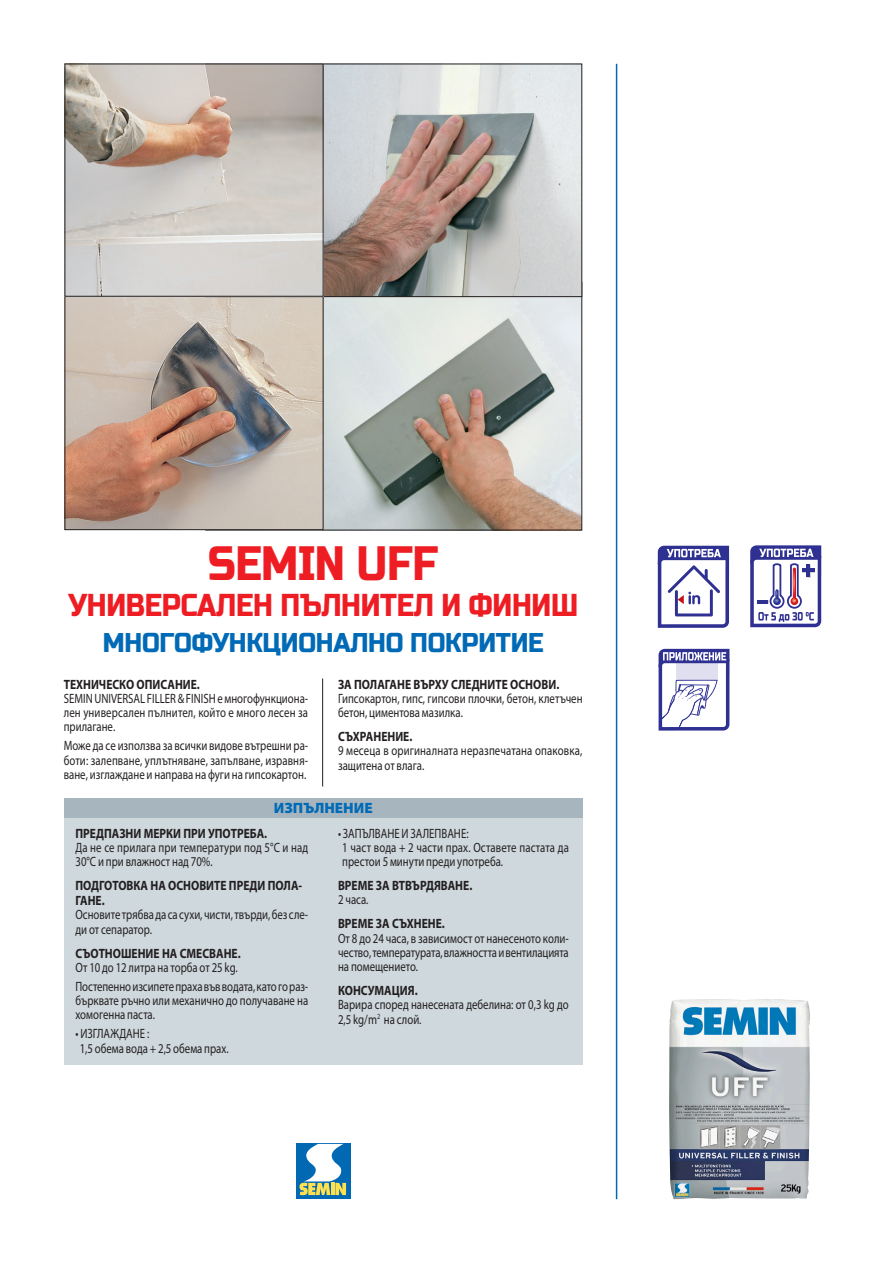
<style>
.page{position:relative;width:893px;height:1263px;background:#fff}
.page>*{position:absolute;margin:0;border:0;box-sizing:border-box;transform-origin:0 0}
.t1{font:48px "Russo One";letter-spacing:-.01em;color:#ee1d23;scale:.86 1}
.t2{font:31.5px "Russo One";letter-spacing:-.01em;color:#ee1d23;scale:.86 1}
.t3{font:27px "Russo One";letter-spacing:-.01em;color:#016ab6;scale:.9 1}
.t4{font:900 15px "Myriad Pro";color:#016ab6}
.t5{font:13.5px/14.2px "Myriad Pro";color:#231f20;scale:.8 1}
.t6{font:700 13.5px/15px "Myriad Pro";color:#231f20;scale:.85 1}
</style>
<div class="page">
<img style="left:67px;top:297px;width:513px;height:231px">
<div style="left:65px;top:282px;width:258px;height:248px;border:1px solid #231f20"></div>
<hr style="left:616px;top:64px;width:1px;height:1135px;background:#016ab6">
<hr style="left:322px;top:678px;width:1px;height:108px;background:#231f20">
<div style="left:64px;top:799px;width:519px;height:266px;background:#cfd8dd"></div>
<div style="left:64px;top:799px;width:519px;height:19px;background:#a7b6be"></div>
<svg style="left:296px;top:1143px;width:55px;height:56px"></svg>
<img style="left:669px;top:999px;width:141px;height:200px">
<img style="left:323px;top:66px;width:257px;height:229px">
<img style="left:67px;top:66px;width:254px;height:229px">
<div style="left:65px;top:64px;width:258px;height:233px;border:1px solid #231f20"></div>
<svg style="left:659px;top:649px;width:70px;height:82px"></svg>
<svg style="left:658px;top:546px;width:71px;height:82px"></svg>
<svg style="left:750px;top:545px;width:71px;height:82px"></svg>
<h1 class="t1" style="left:208px;top:535px;width:269px">SEMIN UFF</h1>
<h2 class="t2" style="left:68px;top:587px;width:594px">УНИВЕРСАЛЕН ПЪЛНИТЕЛ И ФИНИШ</h2>
<h3 class="t3" style="left:103px;top:627px;width:491px">МНОГОФУНКЦИОНАЛНО ПОКРИТИЕ</h3>
<p class="t6" style="left:64px;top:676px;width:162px">ТЕХНИЧЕСКО ОПИСАНИЕ.</p>
<p class="t5" style="left:64px;top:691px;width:307px;text-align:justify">SEMIN UNIVERSAL FILLER &amp; FINISH е многофункциона&shy;лен универсален пълнител, който е много лесен за прилагане.</p>
<p class="t5" style="left:64px;top:738px;width:307px;text-align:justify">Може да се използва за всички видове вътрешни ра&shy;боти: залепване, уплътняване, запълване, изравня&shy;ване, изглаждане и направа на фуги на гипсокартон.</p>
<p class="t6" style="left:338px;top:676px;width:262px">ЗА ПОЛАГАНЕ ВЪРХУ СЛЕДНИТЕ ОСНОВИ.</p>
<p class="t5" style="left:338px;top:691px;width:307px">Гипсокартон, гипс, гипсови плочки, бетон, клетъчен бетон, циментова мазилка.</p>
<p class="t6" style="left:338px;top:728px;width:89px">СЪХРАНЕНИЕ.</p>
<p class="t5" style="left:338px;top:743px;width:307px">9 месеца в оригиналната неразпечатана опаковка, защитена от влага.</p>
<p class="t4" style="left:274px;top:798px;width:100px">ИЗПЪЛНЕНИЕ</p>
<p class="t6" style="left:75px;top:825px;width:227px">ПРЕДПАЗНИ МЕРКИ ПРИ УПОТРЕБА.</p>
<p class="t5" style="left:75px;top:840px;width:292px">Да не се прилага при температури под 5°C и над<br>30°C и при влажност над 70%.</p>
<p class="t6" style="left:75px;top:878px;width:268px">ПОДГОТОВКА НА ОСНОВИТЕ ПРЕДИ ПОЛА-<br>ГАНЕ.</p>
<p class="t5" style="left:75px;top:907px;width:292px">Основите трябва да са сухи, чисти, твърди, без сле&shy;ди от сепаратор.</p>
<p class="t6" style="left:75px;top:945px;width:196px">СЪОТНОШЕНИЕ НА СМЕСВАНЕ.</p>
<p class="t5" style="left:75px;top:958px;width:292px;line-height:18.9px">От 10 до 12 литра на торба от 25 kg.<br>Постепенно изсипете праха във водата, като го раз-</p>
<p class="t5" style="left:75px;top:993px;width:293px">бърквате ръчно или механично до получаване на хомогенна паста.</p>
<p class="t5" style="left:80px;top:1026px;width:188px;text-indent:-4px">• ИЗГЛАЖДАНЕ :<br>1,5 обема вода + 2,5 обема прах.</p>
<p class="t5" style="left:342px;top:826px;width:285px;text-indent:-4px">• ЗАПЪЛВАНЕ И ЗАЛЕПВАНЕ:<br>1 част вода + 2 части прах. Оставете пастата да престои 5 минути преди употреба.</p>
<p class="t6" style="left:338px;top:878px;width:159px">ВРЕМЕ ЗА ВТВЪРДЯВАНЕ.</p>
<p class="t5" style="left:338px;top:892px;width:40px">2 часа.</p>
<p class="t6" style="left:338px;top:916px;width:127px">ВРЕМЕ ЗА СЪХНЕНЕ.</p>
<p class="t5" style="left:338px;top:931px;width:290px;text-align:justify">От 8 до 24 часа, в зависимост от нанесеното коли&shy;чество, температурата, влажността и вентилацията на помещението.</p>
<p class="t6" style="left:338px;top:982px;width:95px">КОНСУМАЦИЯ.</p>
<p class="t5" style="left:338px;top:997px;width:290px">Варира според нанесената дебелина: от 0,3 kg до<br>2,5 kg/m<sup>2</sup> на слой.</p>
</div>
